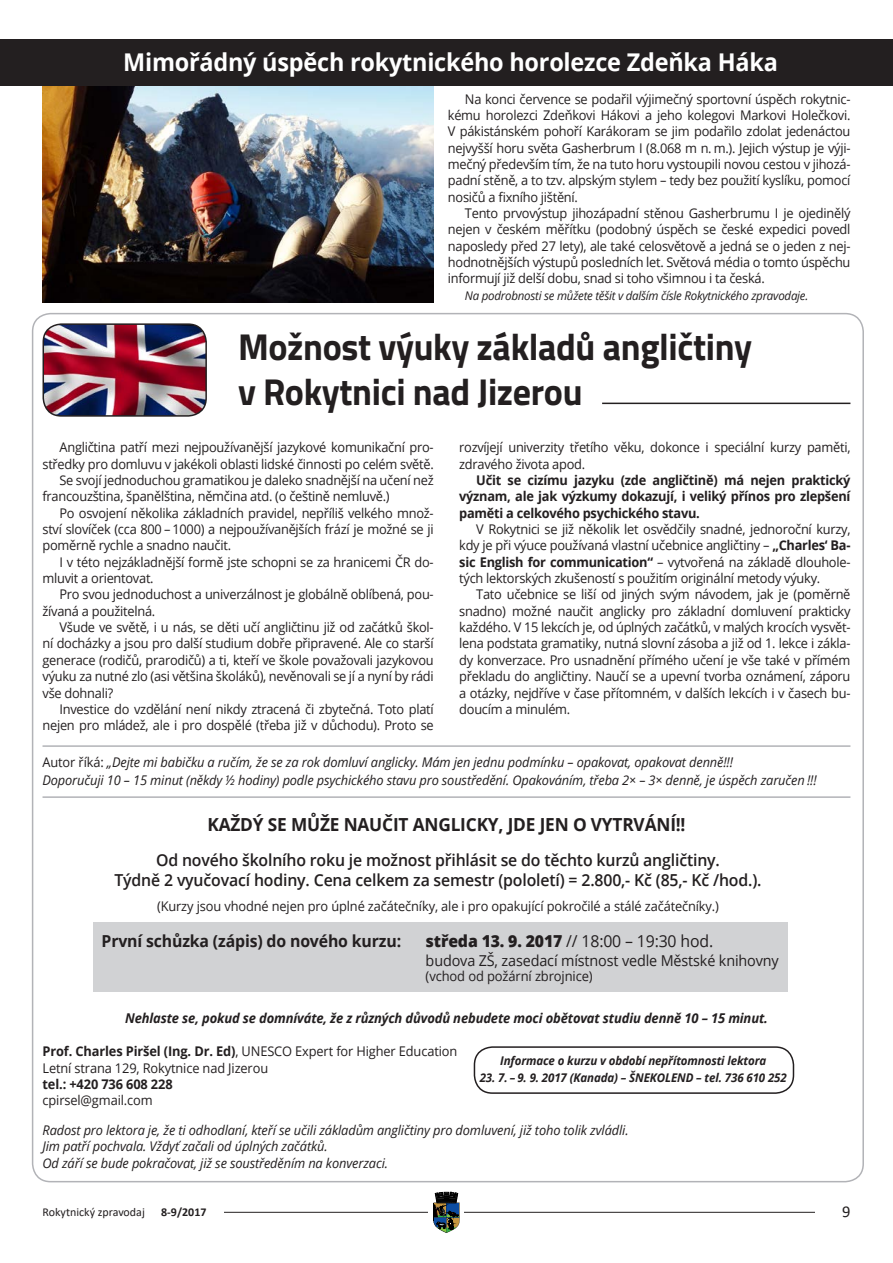
<style>
.page{position:relative;width:893px;height:1263px;background:#fff}
.page>*{position:absolute;margin:0;border:0;box-sizing:border-box;transform-origin:0 0}
.AAA_Neodsazený{font:700 37.5px/45px "Titillium";letter-spacing:-.01em;color:#231f20;scale:.96 1}
.Nadpis_H1{font:700 24.45px "Open Sans";letter-spacing:-.01em;color:#fff;scale:.96 1}
.AAA_Neodsazený-2{font:700 18px "Open Sans";letter-spacing:-.01em;color:#231f20;scale:.96 1}
.AAA_Neodsazený-3{font:600 16.5px/19.8px "Open Sans";letter-spacing:-.01em;color:#231f20;text-align:center;scale:.96 1}
.AAA_Neodsazený-4{font:700 16.5px "Open Sans";letter-spacing:-.01em;color:#231f20;scale:.96 1}
.AAA_Neodsazený-5{font:16.5px "Open Sans";letter-spacing:-.01em;color:#231f20;scale:.96 1}
.t1{font:16.5px "Calibri";color:#231f20}
.AAA_Neodsazený-6{font:15px "Open Sans";letter-spacing:-.01em;color:#231f20;scale:.96 1}
.AAA_Neodsazený-7{font:italic 700 13.5px "Open Sans";letter-spacing:-.01em;color:#231f20;scale:.96 1}
.AAA_Neodsazený-8{font:13.5px "Open Sans";letter-spacing:-.01em;color:#231f20;scale:.96 1}
.AAA_Body_Text{font:13.35px/16.4px "Open Sans";letter-spacing:-.02em;color:#231f20;text-align:justify;scale:.96 1}
.AAA_Neodsazený-9{font:italic 13.35px/18px "Open Sans";letter-spacing:-.01em;color:#231f20;scale:.96 1}
.AAA_Neodsazený-10{font:13.35px "Open Sans";letter-spacing:-.01em;color:#231f20;scale:.96 1}
.AAA_Body_Text-2{font:700 13.35px/16.4px "Open Sans";letter-spacing:-.02em;color:#231f20;text-align:justify;scale:.96 1}
.AAA_Neodsazený-11{font:700 13.35px "Open Sans";letter-spacing:-.01em;color:#231f20;scale:.96 1}
.AAA_Neodsazený-12{font:italic 700 12px "Open Sans";letter-spacing:-.01em;color:#231f20;scale:.96 1}
.AAA_Body_Text-3{font:italic 12px "Open Sans";letter-spacing:-.02em;color:#231f20;scale:.96 1}
.t2{font:12px "Calibri";color:#231f20}
.t3{font:700 12px "Calibri";color:#231f20}
.s1{font-weight:700}
.s2{font-style:normal}
.s3{font-weight:800}
</style>
<div class="page">
<hr style="left:43px;top:1212px;width:807px;height:1px;background:#231f20">
<div style="left:429px;top:1192px;width:35px;height:42px;background:#fff"></div>
<svg style="left:433px;top:1192px;width:27px;height:41px"></svg>
<div style="left:43px;top:1207px;width:181px;height:13px;background:#fff"></div>
<div style="left:815px;top:1204px;width:35px;height:16px;background:#fff"></div>
<img style="left:43px;top:325px;width:163px;height:91px">
<div style="left:43px;top:323px;width:164px;height:94px;border:2px solid #231f20;border-radius:18px"></div>
<hr style="left:43px;top:745px;width:807px;height:2px;background:#b2b3b7">
<hr style="left:43px;top:796px;width:807px;height:2px;background:#b2b3b7">
<hr style="left:602px;top:403px;width:248px;height:1px;background:#231f20">
<div style="left:93px;top:922px;width:694px;height:70px;background:#d1d2d4"></div>
<div style="left:474px;top:1046px;width:320px;height:48px;border:2px solid #231f20;border-radius:18px"></div>
<img style="left:43px;top:86px;width:391px;height:216px">
<div style="left:0;top:39px;width:893px;height:47px;background:#231f20"></div>
<p class="Nadpis_H1" style="left:123px;top:45px;width:683px">Mimořádný úspěch rokytnického horolezce Zdeňka Háka</p>
<p class="AAA_Body_Text" style="left:448px;top:90px;width:421px;text-indent:17px">Na konci července se podařil výjimečný sportovní úspěch rokytnic&shy;kému horolezci Zdeňkovi Hákovi a jeho kolegovi Markovi Holečkovi.<br>V pákistánském pohoří Karákoram se jim podařilo zdolat jedenáctou nejvyšší horu světa Gasherbrum I (8.068 m n. m.). Jejich výstup je výji&shy;mečný především tím, že na tuto horu vystoupili novou cestou v jihozá&shy;padní stěně, a to tzv. alpským stylem – tedy bez použití kyslíku, pomocí nosičů a fixního jištění.</p>
<p class="AAA_Body_Text" style="left:448px;top:205px;width:421px;text-indent:17px">Tento prvovýstup jihozápadní stěnou Gasherbrumu I je ojedinělý nejen v českém měřítku (podobný úspěch se české expedici povedl naposledy před 27 lety), ale také celosvětově a jedná se o jeden z nej&shy;hodnotnějších výstupů posledních let. Světová média o tomto úspěchu informují již delší dobu, snad si toho všimnou i ta česká.</p>
<p class="AAA_Body_Text-3" style="left:465px;top:287px;width:359px">Na podrobnosti se můžete těšit v dalším čísle Rokytnického zpravodaje.</p>
<p class="AAA_Neodsazený" style="left:238px;top:323px;width:537px">Možnost výuky základů angličtiny v Rokytnici nad Jizerou</p>
<p class="AAA_Body_Text" style="left:43px;top:439px;width:409px;text-align:right">Angličtina patří mezi nejpoužívanější jazykové komunikační pro&shy;středky pro domluvu v jakékoli oblasti lidské činnosti po celém světě.</p>
<p class="AAA_Body_Text" style="left:43px;top:472px;width:409px;text-indent:17px">Se svojí jednoduchou gramatikou je daleko snadnější na učení než francouzština, španělština, němčina atd. (o češtině nemluvě.)</p>
<p class="AAA_Body_Text" style="left:43px;top:504px;width:409px;text-indent:17px">Po osvojení několika základních pravidel, nepříliš velkého množ&shy;ství slovíček (cca 800 – 1000) a nejpoužívanějších frází je možné se ji poměrně rychle a snadno naučit.</p>
<p class="AAA_Body_Text" style="left:43px;top:553px;width:409px;text-indent:17px">I v této nejzákladnější formě jste schopni se za hranicemi ČR do&shy;mluvit a orientovat.</p>
<p class="AAA_Body_Text" style="left:43px;top:586px;width:409px;text-indent:17px">Pro svou jednoduchost a univerzálnost je globálně oblíbená, pou&shy;žívaná a použitelná.</p>
<p class="AAA_Body_Text" style="left:43px;top:619px;width:409px;text-indent:17px">Všude ve světě, i u nás, se děti učí angličtinu již od začátků škol&shy;ní docházky a jsou pro další studium dobře připravené. Ale co starší generace (rodičů, prarodičů) a ti, kteří ve škole považovali jazykovou výuku za nutné zlo (asi většina školáků), nevěnovali se jí a nyní by rádi vše dohnali?</p>
<p class="AAA_Body_Text" style="left:43px;top:700px;width:409px;text-align:right">Investice do vzdělání není nikdy ztracená či zbytečná. Toto platí nejen pro mládež, ale i pro dospělé (třeba již v důchodu). Proto se</p>
<p class="AAA_Body_Text" style="left:459px;top:439px;width:409px">rozvíjejí univerzity třetího věku, dokonce i speciální kurzy paměti, zdravého života apod.</p>
<p class="AAA_Body_Text-2" style="left:459px;top:472px;width:409px;text-indent:17px">Učit se cizímu jazyku (zde angličtině) má nejen praktický význam, ale jak výzkumy dokazují, i veliký přínos pro zlepšení paměti a celkového psychického stavu.</p>
<p class="AAA_Body_Text" style="left:459px;top:521px;width:409px;text-indent:17px">V Rokytnici se již několik let osvědčily snadné, jednoroční kurzy, kdy je při výuce používaná vlastní učebnice angličtiny – <span class="s1">„Charles‘ Ba&shy;sic English for communication“</span> – vytvořená na základě dlouhole&shy;tých lektorských zkušeností s použitím originální metody výuky.</p>
<p class="AAA_Body_Text" style="left:459px;top:586px;width:409px;text-indent:17px">Tato učebnice se liší od jiných svým návodem, jak je (poměrně snadno) možné naučit anglicky pro základní domluvení prakticky každého. V 15 lekcích je, od úplných začátků, v malých krocích vysvět&shy;lena podstata gramatiky, nutná slovní zásoba a již od 1. lekce i zákla&shy;dy konverzace. Pro usnadnění přímého učení je vše také v přímém překladu do angličtiny. Naučí se a upevní tvorba oznámení, záporu a otázky, nejdříve v čase přítomném, v dalších lekcích i v časech bu&shy;doucím a minulém.</p>
<p class="AAA_Neodsazený-9" style="left:43px;top:753px;width:808px"><span class="s2">Autor říká:</span> „Dejte mi babičku a ručím, že se za rok domluví anglicky. Mám jen jednu podmínku – opakovat, opakovat denně!!!<br>Doporučuji 10 – 15 minut (někdy ½ hodiny) podle psychického stavu pro soustředění. Opakováním, třeba 2× – 3× denně, je úspěch zaručen !!!</p>
<p class="AAA_Neodsazený-2" style="left:207px;top:812px;width:500px">KAŽDÝ SE MŮŽE NAUČIT ANGLICKY, JDE JEN O VYTRVÁNÍ!!</p>
<p class="AAA_Neodsazený-3" style="left:114px;top:850px;width:676px">Od nového školního roku je možnost přihlásit se do těchto kurzů angličtiny.<br>Týdně 2 vyučovací hodiny. Cena celkem za semestr (pololetí) = 2.800,- Kč (85,- Kč /hod.).</p>
<p class="AAA_Neodsazený-10" style="left:157px;top:897px;width:587px">(Kurzy jsou vhodné nejen pro úplné začátečníky, ale i pro opakující pokročilé a stálé začátečníky.)</p>
<p class="AAA_Neodsazený-4" style="left:102px;top:929px;width:314px">První schůzka (zápis) do nového kurzu:</p>
<p class="AAA_Neodsazený-5" style="left:426px;top:929px;width:301px"><span class="s3">středa 13. 9. 2017</span> // 18:00 – 19:30 hod.</p>
<p class="AAA_Neodsazený-6" style="left:426px;top:950px;width:369px">budova ZŠ, zasedací místnost vedle Městské knihovny</p>
<p class="AAA_Neodsazený-8" style="left:426px;top:967px;width:176px">(vchod od požární zbrojnice)</p>
<p class="AAA_Neodsazený-7" style="left:125px;top:1009px;width:671px">Nehlaste se, pokud se domníváte, že z různých důvodů nebudete moci obětovat studiu denně 10 – 15 minut.</p>
<p class="AAA_Neodsazený-10" style="left:43px;top:1042px;width:434px"><span class="s1">Prof. Charles Piršel (Ing. Dr. Ed)</span>, UNESCO Expert for Higher Education</p>
<p class="AAA_Neodsazený-10" style="left:43px;top:1058px;width:237px">Letní strana 129, Rokytnice nad Jizerou</p>
<p class="AAA_Neodsazený-11" style="left:43px;top:1074px;width:137px">tel.: +420 736 608 228</p>
<p class="AAA_Neodsazený-10" style="left:43px;top:1091px;width:116px">cpirsel@gmail.com</p>
<p class="AAA_Neodsazený-9" style="left:43px;top:1121px;width:612px;line-height:16.5px">Radost pro lektora je, že ti odhodlaní, kteří se učili základům angličtiny pro domluvení, již toho tolik zvládli.<br>Jim patří pochvala. Vždyť začali od úplných začátků.</p>
<p class="AAA_Neodsazený-9" style="left:43px;top:1153px;width:361px">Od září se bude pokračovat, již se soustředěním na konverzaci.</p>
<p class="AAA_Neodsazený-12" style="left:500px;top:1052px;width:279px">Informace o kurzu v období nepřítomnosti lektora</p>
<p class="AAA_Neodsazený-12" style="left:480px;top:1069px;width:321px">23. 7. – 9. 9. 2017 (Kanada) – ŠNEKOLEND – tel. 736 610 252</p>
<p class="t2" style="left:43px;top:1203px;width:104px">Rokytnický zpravodaj</p>
<p class="t3" style="left:161px;top:1203px;width:47px">8-9/2017</p>
<p class="t1" style="left:842px;top:1200px;width:10px">9</p>
</div>
